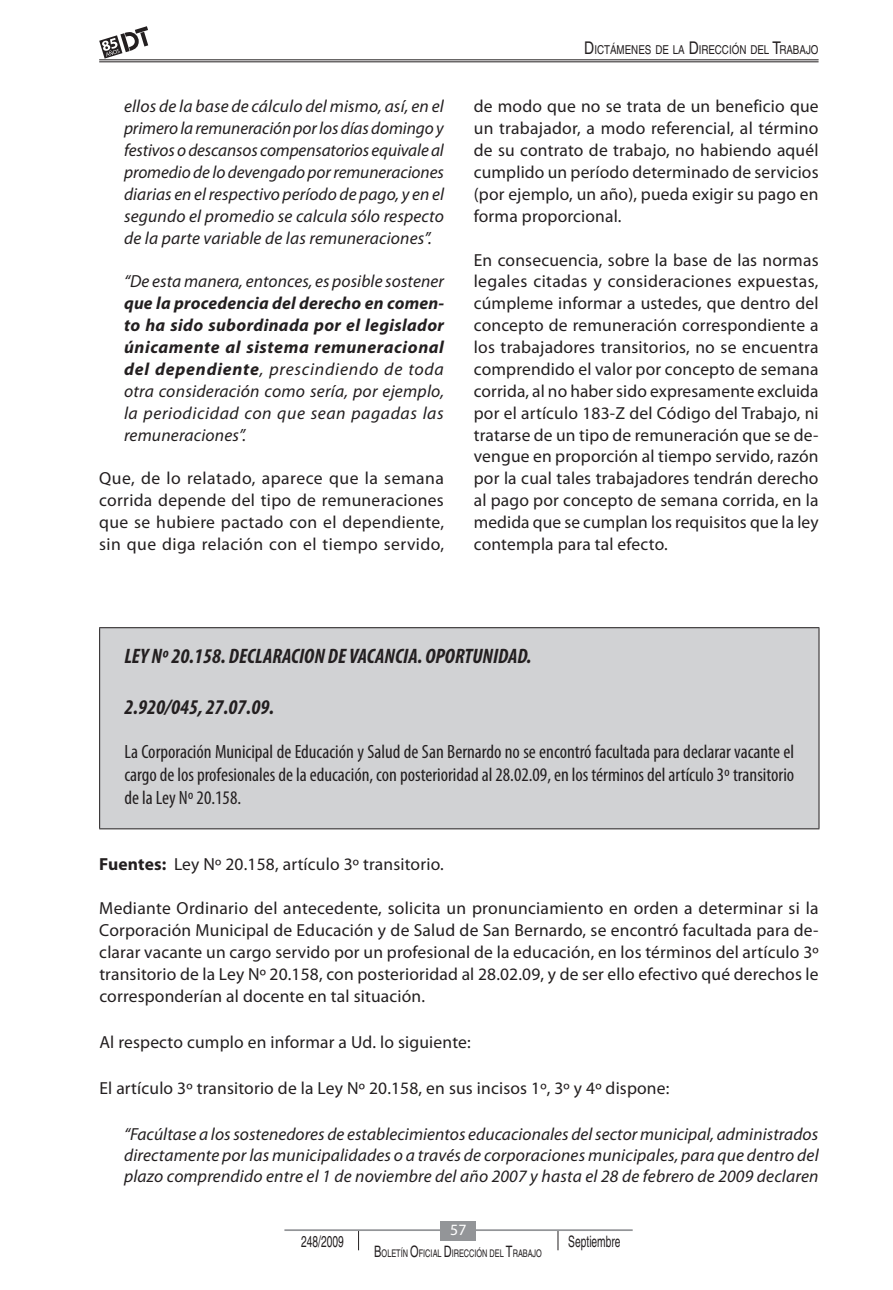
<style>
.page{position:relative;width:893px;height:1290px;background:#fff}
.page>*{position:absolute;margin:0;border:0;box-sizing:border-box;transform-origin:0 0}
.t1{font:italic 700 condensed 21px "Myriad Pro";color:#231f20}
.t2{font:condensed 19.25px/23.1px "Myriad Pro";color:#231f20;text-align:justify}
.t3{font:17.5px/21.9px "Myriad Pro";letter-spacing:.01em;color:#231f20;text-align:justify}
.t4{font:italic 17.5px/21.9px "Myriad Pro";letter-spacing:.01em;color:#231f20;text-align:justify}
.t5{font:italic 700 17.5px/21.9px "Myriad Pro";letter-spacing:.035em;color:#231f20;text-align:justify}
.t6{font:15.75px "Helvetica LT Std";color:#231f20;scale:.65 1}
.t7{font:15.75px "Myriad Pro";color:#fff}
.t8{font:12.25px "Helvetica LT Std";color:#231f20;scale:.8 1}
.t9{font:10.5px "Helvetica LT Std";color:#231f20;scale:.7 1}
.s1{font-weight:400}
.s2{font-size:17.5px}
.s3{font-weight:700}
.s4{font-size:15.75px}
</style>
<div class="page">
<svg style="left:358px;top:1231px;width:1px;height:19px"></svg>
<svg style="left:558px;top:1231px;width:1px;height:19px"></svg>
<hr style="left:284px;top:1229px;width:349px;height:2px;background:#939598">
<div style="left:440px;top:1221px;width:36px;height:19px;background:#939598"></div>
<hr style="left:99px;top:62px;width:720px;height:1px;background:#231f20">
<hr style="left:99px;top:60px;width:720px;height:1px;background:#231f20">
<svg style="left:99px;top:26px;width:49px;height:33px"></svg>
<div style="left:100px;top:628px;width:719px;height:201px;background:#d1d2d4"></div>
<hr style="left:99px;top:627px;width:720px;height:1px;background:#231f20">
<hr style="left:99px;top:628px;width:1px;height:200px;background:#231f20">
<hr style="left:819px;top:628px;width:1px;height:200px;background:#231f20">
<hr style="left:99px;top:828px;width:720px;height:1px;background:#231f20">
<p class="t4" style="left:124px;top:96px;width:321px">ellos de la base de cálculo del mismo, así, en el primero la remuneración por los días domingo y festivos o descansos compensatorios equivale al promedio de lo devengado por remuneraciones diarias en el respectivo período de pago, y en el segundo el promedio se calcula sólo respecto de la parte variable de las remuneraciones”.</p>
<p class="t4" style="left:124px;top:271px;width:321px">“De esta manera, entonces, es posible sostener</p>
<p class="t5" style="left:124px;top:293px;width:322px">que la procedencia del derecho en comen&shy;to ha sido subordinada por el legislador únicamente al sistema remuneracional del dependiente<span class="s1">, prescindiendo de toda otra consideración como sería, por ejemplo, la periodicidad con que sean pagadas las remuneraciones”.</span></p>
<p class="t3" style="left:99px;top:468px;width:346px">Que, de lo relatado, aparece que la semana corrida depende del tipo de remuneraciones que se hubiere pactado con el dependiente, sin que diga relación con el tiempo servido,</p>
<p class="t8" style="left:584px;top:42px;width:286px"><span class="s2">D</span>ICTÁMENES DE LA <span class="s2">D</span>I RECCIÓN DEL <span class="s2">T</span>RABAJO</p>
<p class="t3" style="left:474px;top:96px;width:346px">de modo que no se trata de un beneficio que un trabajador, a modo referencial, al término de su contrato de trabajo, no habiendo aquél cumplido un período determinado de servicios (por ejemplo, un año), pueda exigir su pago en forma proporcional.</p>
<p class="t3" style="left:474px;top:249px;width:346px">En consecuencia, sobre la base de las normas legales citadas y consideraciones expuestas, cúmpleme informar a ustedes, que dentro del concepto de remuneración correspondiente a los trabajadores transitorios, no se encuentra comprendido el valor por concepto de semana corrida, al no haber sido expresamente excluida por el artículo 183-Z del Código del Trabajo, ni tratarse de un tipo de remuneración que se de&shy;vengue en proporción al tiempo servido, razón por la cual tales trabajadores tendrán derecho al pago por concepto de semana corrida, en la medida que se cumplan los requisitos que la ley contempla para tal efecto.</p>
<p class="t1" style="left:124px;top:645px;width:409px">LEY Nº 20.158. DECLARACION DE VACANCIA. OPORTUNIDAD.</p>
<p class="t1" style="left:124px;top:695px;width:151px">2.920/045, 27.07.09.</p>
<p class="t2" style="left:124px;top:740px;width:671px">La Corporación Municipal de Educación y Salud de San Bernardo no se encontró facultada para declarar vacante el cargo de los profesionales de la educación, con posterioridad al 28.02.09, en los términos del artículo 3º transitorio de la Ley Nº 20.158.</p>
<p class="t3" style="left:99px;top:854px;width:346px"><span class="s3">Fuentes:</span> Ley Nº 20.158, artículo 3º transitorio.</p>
<p class="t3" style="left:99px;top:898px;width:721px">Mediante Ordinario del antecedente, solicita un pronunciamiento en orden a determinar si la Corporación Municipal de Educación y de Salud de San Bernardo, se encontró facultada para de&shy;clarar vacante un cargo servido por un profesional de la educación, en los términos del artículo 3º transitorio de la Ley Nº 20.158, con posterioridad al 28.02.09, y de ser ello efectivo qué derechos le corresponderían al docente en tal situación.</p>
<p class="t3" style="left:99px;top:1031px;width:373px">Al respecto cumplo en informar a Ud. lo siguiente:</p>
<p class="t3" style="left:99px;top:1078px;width:571px">El artículo 3º transitorio de la Ley Nº 20.158, en sus incisos 1º, 3º y 4º dispone:</p>
<p class="t4" style="left:124px;top:1124px;width:696px;line-height:21px">“Facúltase a los sostenedores de establecimientos educacionales del sector municipal, administrados directamente por las municipalidades o a través de corporaciones municipales, para que dentro del plazo comprendido entre el 1 de noviembre del año 2007 y hasta el 28 de febrero de 2009 declaren</p>
<p class="t7" style="left:450px;top:1221px;width:18px">57</p>
<p class="t6" style="left:301px;top:1232px;width:67px">248/2009</p>
<p class="t6" style="left:568px;top:1232px;width:82px">Septiembre</p>
<p class="t9" style="left:374px;top:1247px;width:241px"><span class="s4">B</span>OLETÍN <span class="s4">O</span>FICIAL <span class="s4">D</span>IRECCIÓN DEL <span class="s4">T</span>RABAJO</p>
</div>
